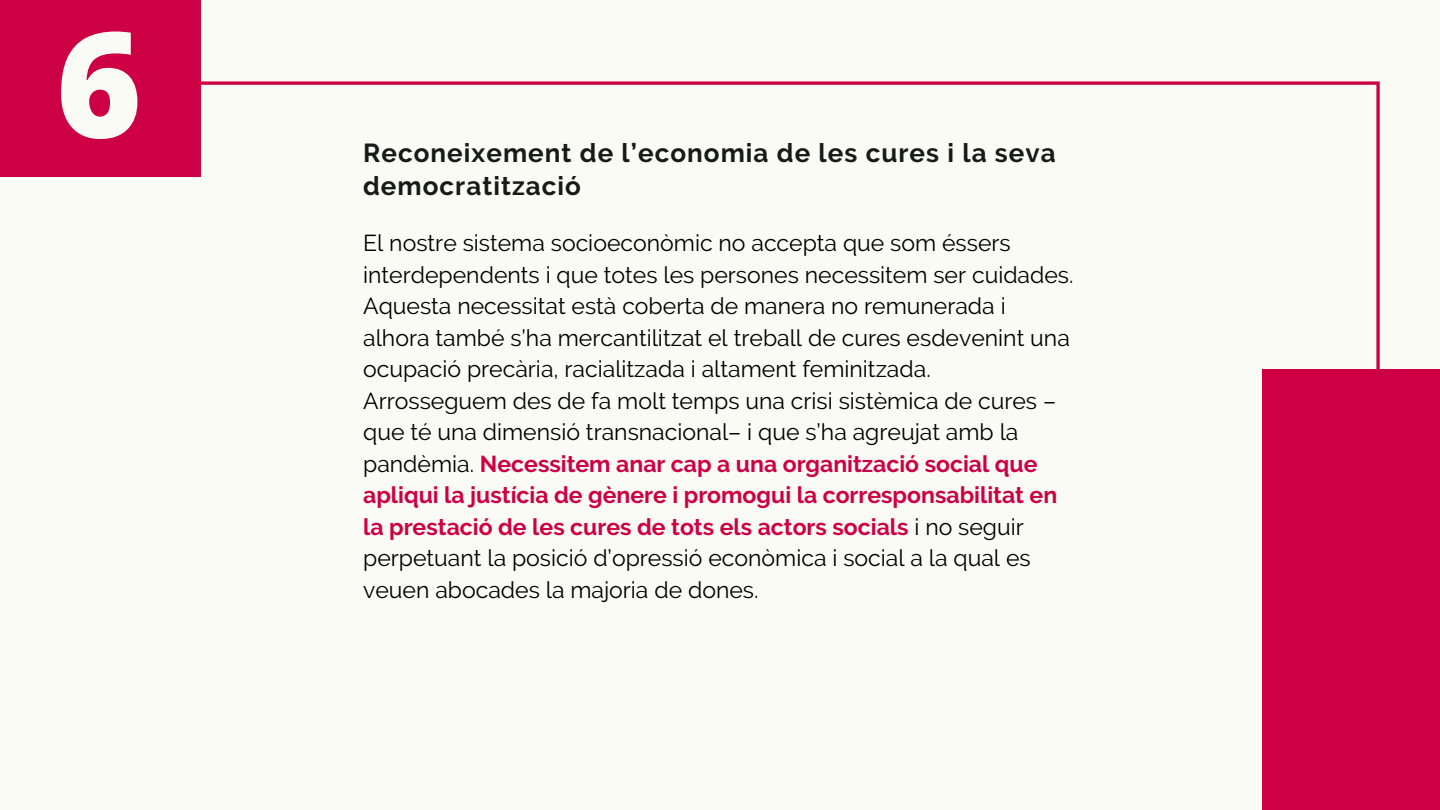
<style>
.page{position:relative;width:1440px;height:810px;background:#fbfbf5}
.page>*{position:absolute;margin:0;border:0;box-sizing:border-box;transform-origin:0 0}
.t1{font:800 146.6px "Open Sans";color:#fbfbf5}
.t2{font:700 26px/33px "Raleway";letter-spacing:.04em;color:#181a15}
.t3{font:23px/31.5px "Raleway";color:#000}
.s1{font-weight:700;color:#cd0046}
</style>
<div class="page">
<div style="left:0;top:0;width:201px;height:177px;background:#cd0046"></div>
<svg style="left:201px;top:81px;width:1179px;height:288px"></svg>
<div style="left:1262px;top:369px;width:178px;height:441px;background:#cd0046"></div>
<h1 class="t1" style="left:56px;top:-19px;width:87px">6</h1>
<p class="t2" style="left:363px;top:136px;width:694px">Reconeixement de l’economia de les cures i la seva democratització</p>
<p class="t3" style="left:363px;top:227px;width:712px">El nostre sistema socioeconòmic no accepta que som éssers interdependents i que totes les persones necessitem ser cuidades.<br>Aquesta necessitat està coberta de manera no remunerada i alhora també s’ha mercantilitzat el treball de cures esdevenint una ocupació precària, racialitzada i altament feminitzada.<br>Arrosseguem des de fa molt temps una crisi sistèmica de cures – que té una dimensió transnacional– i que s’ha agreujat amb la pandèmia. <span class="s1">Necessitem anar cap a una organització social que apliqui la justícia de gènere i promogui la corresponsabilitat en la prestació de les cures de tots els actors socials</span> i no seguir perpetuant la posició d’opressió econòmica i social a la qual es veuen abocades la majoria de dones.</p>
</div>
